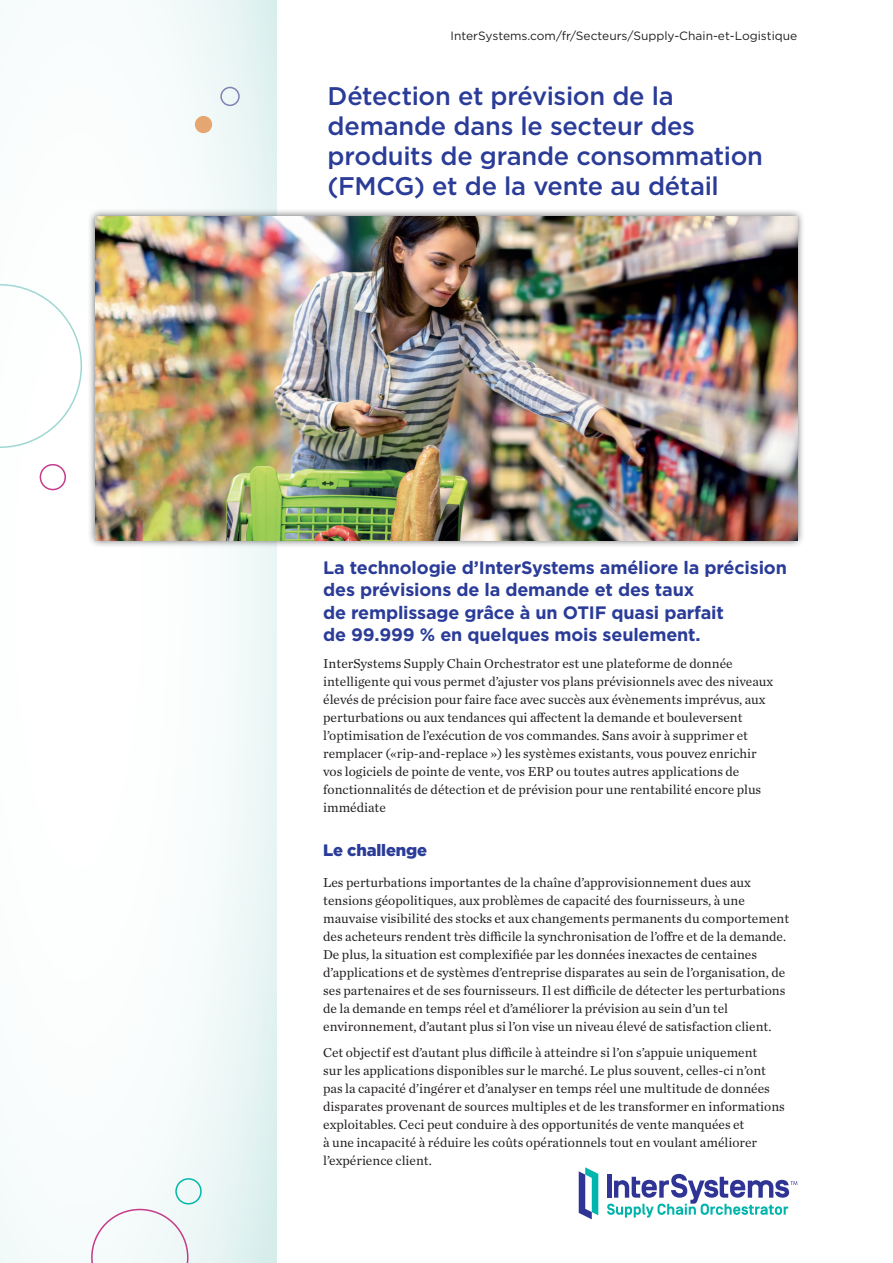
<style>
.page{position:relative;width:893px;height:1263px;background:#fff}
.page>*{position:absolute;margin:0;border:0;box-sizing:border-box;transform-origin:0 0}
.t1{font:500 25.5px/30px "Gotham";letter-spacing:-.01em;color:#2a3c98}
.t2{font:700 18px/22.5px "Gotham";letter-spacing:-.01em;color:#2a3c98}
.t3{font:900 16.5px "Gotham";letter-spacing:-.01em;color:#2a3c98}
.t4{font:13.5px/18px "Chronicle Text G1";color:#231f20}
.t5{font:12px "Gotham";color:#231f20}
</style>
<div class="page">
<div style="left:0;top:0;width:276px;height:1263px;background:linear-gradient(to right,#fff,#ecf7f6)"></div>
<div style="left:195px;top:116px;width:17px;height:17px;background:#e5a672;border-radius:50%"></div>
<div style="left:220px;top:87px;width:20px;height:19px;border:2px solid #7e81b3;border-radius:50%"></div>
<div style="left:40px;top:464px;width:26px;height:26px;border:2px solid #c53b8a;border-radius:50%"></div>
<div style="left:175px;top:1178px;width:27px;height:26px;border:2px solid #03b8aa;border-radius:50%"></div>
<svg style="left:91px;top:1209px;width:97px;height:54px"></svg>
<svg style="left:0;top:284px;width:82px;height:164px"></svg>
<div style="left:87px;top:209px;width:719px;height:339px;background:#231f20;opacity:.75"></div>
<img style="left:96px;top:217px;width:701px;height:323px">
<svg style="left:579px;top:1167px;width:19px;height:52px"></svg>
<svg style="left:607px;top:1174px;width:190px;height:43px"></svg>
<p class="t5" style="left:451px;top:29px;width:348px">InterSystems.com/fr/Secteurs/Supply-Chain-et-Logistique</p>
<h1 class="t1" style="left:328px;top:81px;width:437px">Détection et prévision de la demande dans le secteur des produits de grande consommation (FMCG) et de la vente au détail</h1>
<h2 class="t2" style="left:323px;top:556px;width:465px">La technologie d’InterSystems améliore la précision des prévisions de la demande et des taux<br>de remplissage grâce à un OTIF quasi parfait<br>de 99.999 % en quelques mois seulement.</h2>
<p class="t4" style="left:323px;top:653px;width:452px">InterSystems Supply Chain Orchestrator est une plateforme de donnée intelligente qui vous permet d’ajuster vos plans prévisionnels avec des niveaux élevés de précision pour faire face avec succès aux évènements imprévus, aux perturbations ou aux tendances qui affectent la demande et bouleversent l’optimisation de l’exécution de vos commandes. Sans avoir à supprimer et remplacer («rip-and-replace ») les systèmes existants, vous pouvez enrichir vos logiciels de pointe de vente, vos ERP ou toutes autres applications de fonctionnalités de détection et de prévision pour une rentabilité encore plus immédiate</p>
<p class="t3" style="left:323px;top:841px;width:105px">Le challenge</p>
<p class="t4" style="left:323px;top:873px;width:468px">Les perturbations importantes de la chaîne d’approvisionnement dues aux tensions géopolitiques, aux problèmes de capacité des fournisseurs, à une mauvaise visibilité des stocks et aux changements permanents du comportement des acheteurs rendent très difficile la synchronisation de l’offre et de la demande.<br>De plus, la situation est complexifiée par les données inexactes de centaines d’applications et de systèmes d’entreprise disparates au sein de l’organisation, de ses partenaires et de ses fournisseurs. Il est difficile de détecter les perturbations de la demande en temps réel et d’améliorer la prévision au sein d’un tel environnement, d’autant plus si l’on vise un niveau élevé de satisfaction client.</p>
<p class="t4" style="left:323px;top:1043px;width:463px">Cet objectif est d’autant plus difficile à atteindre si l’on s’appuie uniquement<br>sur les applications disponibles sur le marché. Le plus souvent, celles-ci n’ont pas la capacité d’ingérer et d’analyser en temps réel une multitude de données disparates provenant de sources multiples et de les transformer en informations exploitables. Ceci peut conduire à des opportunités de vente manquées et<br>à une incapacité à réduire les coûts opérationnels tout en voulant améliorer l’expérience client.</p>
</div>
